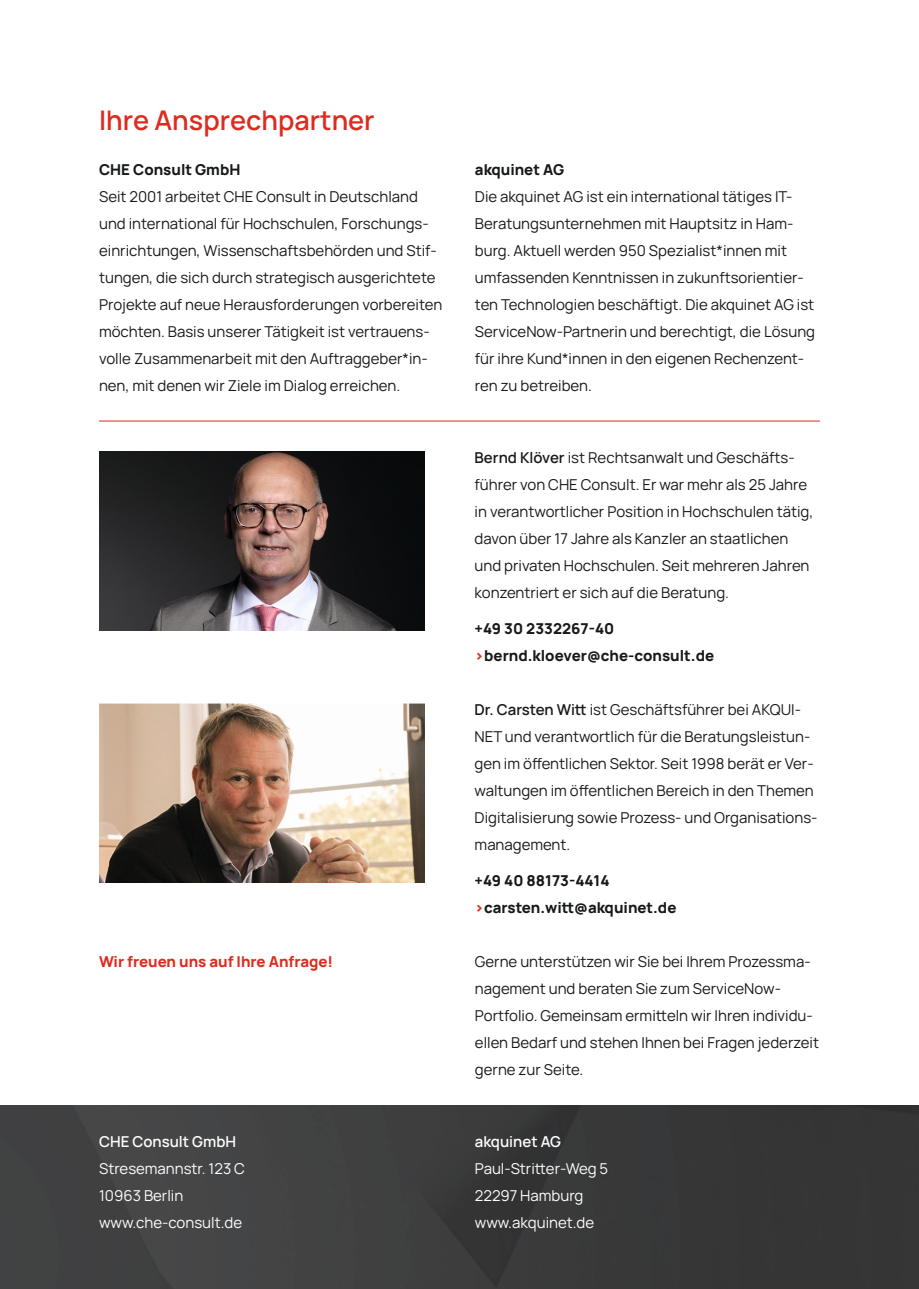
<style>
.page{position:relative;width:919px;height:1289px;background:#fff}
.page>*{position:absolute;margin:0;border:0;box-sizing:border-box;transform-origin:0 0}
.t1{font:600 27px "Manrope";color:#dd2b1f}
.Hervorhebung{font:15px/27px "Manrope";color:#171818}
.Hervorhebung-2{font:800 15px "Manrope";color:#171818}
.t2{font:15px "Manrope";color:#fff}
.Hervorhebung-3{font:800 15px "Manrope";color:#dd2b1f}
.t3{font:600 15px "Manrope";color:#fff}
.s1{font-weight:600}
.s2{color:#df2d21}
</style>
<div class="page">
<img style="left:0;top:1105px;width:918px;height:183px">
<img style="left:99px;top:451px;width:326px;height:179px">
<img style="left:99px;top:703px;width:326px;height:179px">
<hr style="left:99px;top:420px;width:720px;height:1px;background:#dd2b1f">
<p class="t1" style="left:99px;top:98px;width:277px">Ihre Ansprechpartner</p>
<p class="Hervorhebung-2" style="left:99px;top:156px;width:143px">CHE Consult GmbH</p>
<p class="Hervorhebung" style="left:99px;top:182px;width:345px">Seit 2001 arbeitet CHE Consult in Deutschland und international für Hochschulen, Forschungs&shy;einrichtungen, Wissenschaftsbehörden und Stif&shy;tungen, die sich durch strategisch ausgerichtete Projekte auf neue Herausforderungen vorbereiten möchten. Basis unserer Tätigkeit ist vertrauens&shy;volle Zusammenarbeit mit den Auftraggeber*in&shy;nen, mit denen wir Ziele im Dialog erreichen.</p>
<p class="Hervorhebung-2" style="left:475px;top:156px;width:91px">akquinet AG</p>
<p class="Hervorhebung" style="left:475px;top:182px;width:319px">Die akquinet AG ist ein international tätiges IT-</p>
<p class="Hervorhebung" style="left:475px;top:209px;width:342px">Beratungsunternehmen mit Hauptsitz in Ham&shy;burg. Aktuell werden 950 Spezialist*innen mit umfassenden Kenntnissen in zukunftsorientier&shy;ten Technologien beschäftigt. Die akquinet AG ist ServiceNow-Partnerin und berechtigt, die Lösung für ihre Kund*innen in den eigenen Rechenzent&shy;ren zu betreiben.</p>
<p class="Hervorhebung" style="left:474px;top:443px;width:340px"><span class="s1">Bernd Klöver</span> ist Rechtsanwalt und Geschäfts&shy;führer von CHE Consult. Er war mehr als 25 Jahre in verantwortlicher Position in Hochschulen tätig, davon über 17 Jahre als Kanzler an staatlichen und privaten Hochschulen. Seit mehreren Jahren konzentriert er sich auf die Beratung.</p>
<p class="Hervorhebung-2" style="left:474px;top:615px;width:141px">+49 30 2332267-40</p>
<p class="Hervorhebung-2" style="left:474px;top:642px;width:241px"><span class="s2">&gt;</span>bernd.kloever@che-consult.de</p>
<p class="Hervorhebung" style="left:474px;top:695px;width:344px"><span class="s1">Dr. Carsten Witt</span> ist Geschäftsführer bei AKQUI-NET und verantwortlich für die Beratungsleistun&shy;gen im öffentlichen Sektor. Seit 1998 berät er Ver&shy;waltungen im öffentlichen Bereich in den Themen Digitalisierung sowie Prozess- und Organisations&shy;management.</p>
<p class="Hervorhebung-2" style="left:474px;top:867px;width:136px">+49 40 88173-4414</p>
<p class="Hervorhebung-2" style="left:474px;top:894px;width:203px"><span class="s2">&gt;</span>carsten.witt@akquinet.de</p>
<p class="Hervorhebung-3" style="left:99px;top:948px;width:236px">Wir freuen uns auf Ihre Anfrage!</p>
<p class="Hervorhebung" style="left:475px;top:947px;width:337px">Gerne unterstützen wir Sie bei Ihrem Prozessma&shy;nagement und beraten Sie zum ServiceNow-</p>
<p class="Hervorhebung" style="left:475px;top:1001px;width:345px">Portfolio. Gemeinsam ermitteln wir Ihren individu&shy;ellen Bedarf und stehen Ihnen bei Fragen jederzeit gerne zur Seite.</p>
<p class="t3" style="left:99px;top:1129px;width:138px">CHE Consult GmbH</p>
<p class="t2" style="left:99px;top:1157px;width:147px">Stresemannstr. 123 C</p>
<p class="t2" style="left:99px;top:1184px;width:86px">10963 Berlin</p>
<p class="t2" style="left:99px;top:1211px;width:144px">www.che-consult.de</p>
<p class="t3" style="left:475px;top:1129px;width:88px">akquinet AG</p>
<p class="t2" style="left:475px;top:1157px;width:135px">Paul-Stritter-Weg 5</p>
<p class="t2" style="left:475px;top:1184px;width:110px">22297 Hamburg</p>
<p class="t2" style="left:475px;top:1211px;width:121px">www.akquinet.de</p>
</div>
